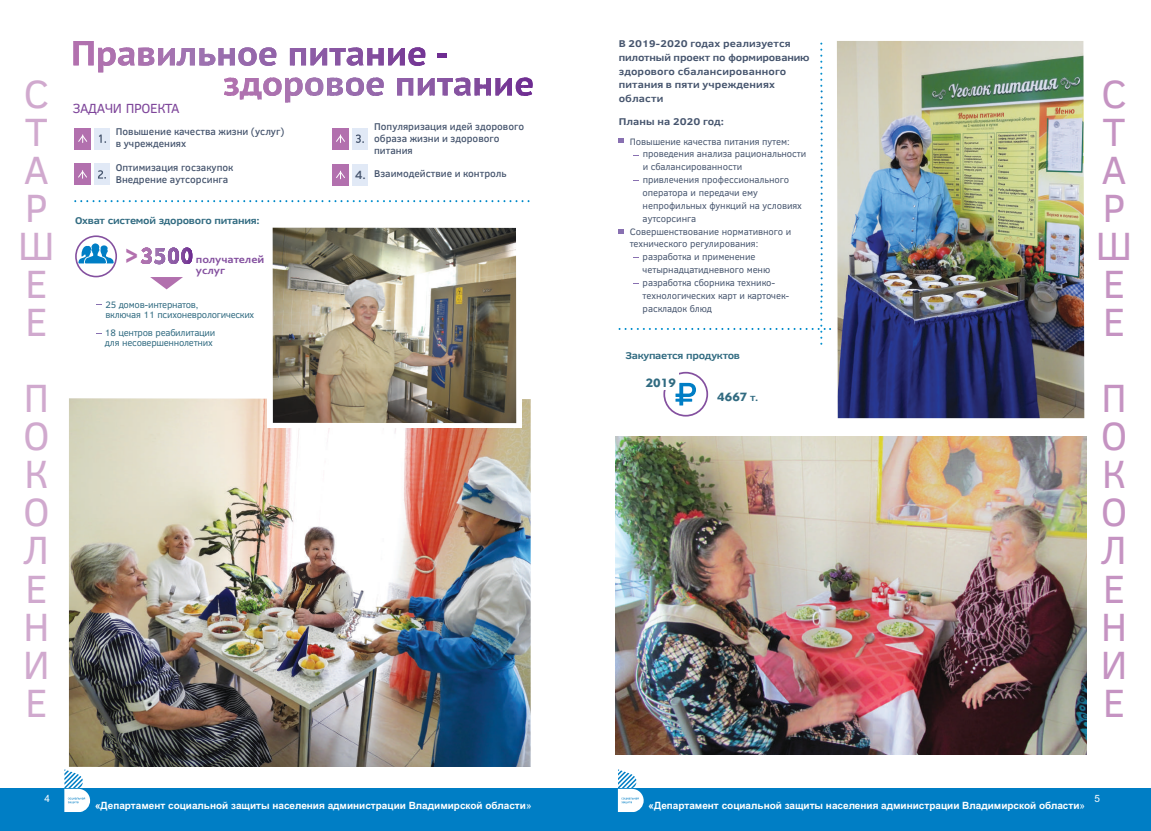
<style>
.page{position:relative;width:1151px;height:831px;background:#fff}
.page>*{position:absolute;margin:0;border:0;box-sizing:border-box;transform-origin:0 0}
.t1{font:40.2px/38.1px "Clear Sans";color:rgb(178 112 174/.6)}
.t2{font:40.2px/38.1px "Clear Sans";color:rgb(178 112 174/.75)}
.t3{font:italic 700 26.2px "Arial Narrow";color:#b270ae}
.t4{font:13.5px "Clear Sans";letter-spacing:-.025em;color:#7e459a}
.t5{font:500 12.1px "Clear Sans";color:#45546d}
.t6{font:11.7px "Geometric 415 BT Black A";color:#316b81;scale:1.11 1}
.t7{font:700 10.9px/10.6px "Corbel";color:#84509f;scale:1.11 1}
.t8{font:500 10px/12.2px "Clear Sans";color:#45546d}
.t9{font:700 10px "Arial";color:#fff}
.t10{font:700 10px/13.5px "Clear Sans";letter-spacing:.01em;color:#45546d;scale:1.11 1}
.t11{font:700 10px "Clear Sans";letter-spacing:-.025em;color:#316b81;scale:1.11 1}
.t12{font:10px "Arial";color:#fff}
.t13{font:9.5px "Clear Sans";letter-spacing:-.01em;color:#45546d}
.t14{font:9.5px/10.3px "Clear Sans";letter-spacing:-.025em;color:#316b81}
.s1{font-weight:400}
.s2{font-family:"Clear Sans";font-weight:700;font-size:10px}
</style>
<div class="page">
<div style="left:0;top:788px;width:575px;height:43px;background:#007ec5"></div>
<svg style="left:64px;top:769px;width:26px;height:43px"></svg>
<div style="left:74px;top:128px;width:17px;height:21px;background:#b270ae"></div>
<svg style="left:78px;top:135px;width:10px;height:8px"></svg>
<div style="left:94px;top:128px;width:16px;height:21px;background:#e1e9f6"></div>
<svg style="left:99px;top:134px;width:7px;height:9px"></svg>
<div style="left:74px;top:164px;width:17px;height:21px;background:#b270ae"></div>
<svg style="left:78px;top:170px;width:9px;height:8px"></svg>
<div style="left:94px;top:164px;width:16px;height:21px;background:#e1e9f6"></div>
<svg style="left:98px;top:170px;width:8px;height:9px"></svg>
<div style="left:332px;top:128px;width:17px;height:21px;background:#b270ae"></div>
<svg style="left:336px;top:135px;width:9px;height:8px"></svg>
<div style="left:352px;top:128px;width:16px;height:21px;background:#e1e9f6"></div>
<svg style="left:356px;top:134px;width:8px;height:9px"></svg>
<div style="left:332px;top:164px;width:17px;height:22px;background:#b270ae"></div>
<svg style="left:336px;top:171px;width:9px;height:8px"></svg>
<div style="left:352px;top:164px;width:16px;height:22px;background:#e1e9f6"></div>
<hr style="left:73px;top:41px;width:2px;height:24px;background:#b271ae">
<hr style="left:74px;top:41px;width:2px;height:24px;background:#b271ae">
<hr style="left:76px;top:41px;width:2px;height:24px;background:#b270ae">
<hr style="left:77px;top:41px;width:2px;height:24px;background:#b270ae">
<hr style="left:79px;top:41px;width:2px;height:24px;background:#b270ae">
<hr style="left:81px;top:41px;width:3px;height:24px;background:#b171af">
<hr style="left:84px;top:41px;width:3px;height:24px;background:#b171af">
<hr style="left:87px;top:41px;width:2px;height:24px;background:#b071af">
<hr style="left:89px;top:41px;width:2px;height:24px;background:#b071af">
<hr style="left:90px;top:41px;width:2px;height:24px;background:#b071af">
<hr style="left:92px;top:41px;width:2px;height:24px;background:#b071af">
<svg style="left:93px;top:41px;width:1px;height:25px"></svg>
<hr style="left:98px;top:47px;width:2px;height:25px;background:#af72af">
<hr style="left:100px;top:47px;width:3px;height:25px;background:#af72af">
<hr style="left:103px;top:47px;width:3px;height:25px;background:#af72af">
<hr style="left:106px;top:47px;width:3px;height:25px;background:#af72af">
<hr style="left:109px;top:47px;width:2px;height:25px;background:#ae72af">
<hr style="left:111px;top:47px;width:2px;height:25px;background:#ae72af">
<hr style="left:112px;top:47px;width:2px;height:25px;background:#ae72af">
<hr style="left:114px;top:47px;width:2px;height:25px;background:#ad72af">
<svg style="left:115px;top:47px;width:418px;height:55px"></svg>
<div style="left:575px;top:788px;width:576px;height:43px;background:#007ec5"></div>
<svg style="left:618px;top:769px;width:26px;height:43px"></svg>
<svg style="left:75px;top:235px;width:42px;height:42px"></svg>
<svg style="left:141px;top:247px;width:52px;height:17px"></svg>
<svg style="left:150px;top:277px;width:33px;height:12px"></svg>
<img style="left:69px;top:398px;width:462px;height:368px">
<div style="left:267px;top:268px;width:255px;height:160px;background:#fff"></div>
<img style="left:273px;top:228px;width:243px;height:195px">
<img style="left:837px;top:41px;width:247px;height:377px">
<img style="left:616px;top:436px;width:470px;height:318px">
<svg style="left:74px;top:200px;width:455px;height:2px"></svg>
<svg style="left:618px;top:43px;width:213px;height:302px"></svg>
<div style="left:663px;top:372px;width:45px;height:44px;border:2px solid #84509f;border-radius:50%"></div>
<div style="left:623px;top:359px;width:56px;height:30px;background:#fff"></div>
<svg style="left:675px;top:383px;width:21px;height:22px"></svg>
<h1 class="t1" style="left:18px;top:79px;width:39px">С<br>Т<br>А<br>Р<br>Ш<br>Е<br>Е</h1>
<h1 class="t1" style="left:23px;top:384px;width:29px;text-align:justify">П О К О Л Е Н И Е</h1>
<h3 class="t4" style="left:73px;top:103px;width:108px">ЗАДАЧИ ПРОЕКТА</h3>
<p class="t8" style="left:116px;top:127px;width:170px">Повышение качества жизни (услуг) в учреждениях</p>
<p class="t8" style="left:374px;top:122px;width:151px">Популяризация идей здорового образа жизни и здорового питания</p>
<p class="t5" style="left:355px;top:170px;width:12px">4.</p>
<p class="t8" style="left:116px;top:163px;width:119px">Оптимизация госзакупок<br>Внедрение аутсорсинга</p>
<p class="t8" style="left:374px;top:169px;width:134px">Взаимодействие и контроль</p>
<p class="t11" style="left:75px;top:217px;width:168px">Охват системой здорового питания:</p>
<h2 class="t3" style="left:126px;top:246px;width:14px">&gt;</h2>
<p class="t14" style="left:105px;top:300px;width:150px">25 домов-интернатов,<br>включая 11 психоневрологических</p>
<p class="t14" style="left:105px;top:328px;width:112px">18 центров реабилитации для несовершеннолетних</p>
<p class="t7" style="left:196px;top:255px;width:63px">получателей услуг</p>
<p class="t12" style="left:45px;top:794px;width:7px">4</p>
<p class="t9" style="left:95px;top:801px;width:438px">«Департамент социальной защиты населения администрации Владимирской области<span class="s1">»</span></p>
<p class="t10" style="left:619px;top:38px;width:173px">В 2019-2020 годах реализуется пилотный проект по формированию здорового сбалансированного питания в пяти учреждениях области</p>
<p class="t10" style="left:619px;top:116px;width:96px">Планы на 2020 год:</p>
<p class="t13" style="left:630px;top:138px;width:161px">Повышение качества питания путем:</p>
<p class="t13" style="left:643px;top:150px;width:165px">проведения анализа рациональности</p>
<p class="t13" style="left:643px;top:163px;width:101px">и сбалансированности</p>
<p class="t13" style="left:643px;top:176px;width:148px">привлечения профессионального</p>
<p class="t13" style="left:643px;top:189px;width:117px">оператора и передачи ему</p>
<p class="t13" style="left:643px;top:202px;width:161px">непрофильных функций на условиях</p>
<p class="t13" style="left:643px;top:215px;width:55px">аутсорсинга</p>
<p class="t13" style="left:630px;top:228px;width:163px">Совершенствование нормативного и</p>
<p class="t13" style="left:630px;top:240px;width:130px">технического регулирования:</p>
<p class="t13" style="left:643px;top:253px;width:114px">разработка и применение</p>
<p class="t13" style="left:643px;top:266px;width:129px">четырнадцатидневного меню</p>
<p class="t13" style="left:643px;top:279px;width:134px">разработка сборника технико-</p>
<p class="t13" style="left:643px;top:292px;width:148px">технологических карт и карточек-</p>
<p class="t13" style="left:643px;top:305px;width:71px">раскладок блюд</p>
<p class="t11" style="left:625px;top:352px;width:105px">Закупается продуктов</p>
<p class="t6" style="left:717px;top:392px;width:38px">4667 <span class="s2">т.</span></p>
<p class="t6" style="left:646px;top:378px;width:29px">2019</p>
<h1 class="t2" style="left:1095px;top:79px;width:39px">С<br>Т<br>А<br>Р<br>Ш<br>Е<br>Е</h1>
<h1 class="t2" style="left:1100px;top:384px;width:29px;text-align:justify">П О К О Л Е Н И Е</h1>
<p class="t9" style="left:649px;top:801px;width:438px">«Департамент социальной защиты населения администрации Владимирской области<span class="s1">»</span></p>
<p class="t12" style="left:1094px;top:794px;width:7px">5</p>
</div>
